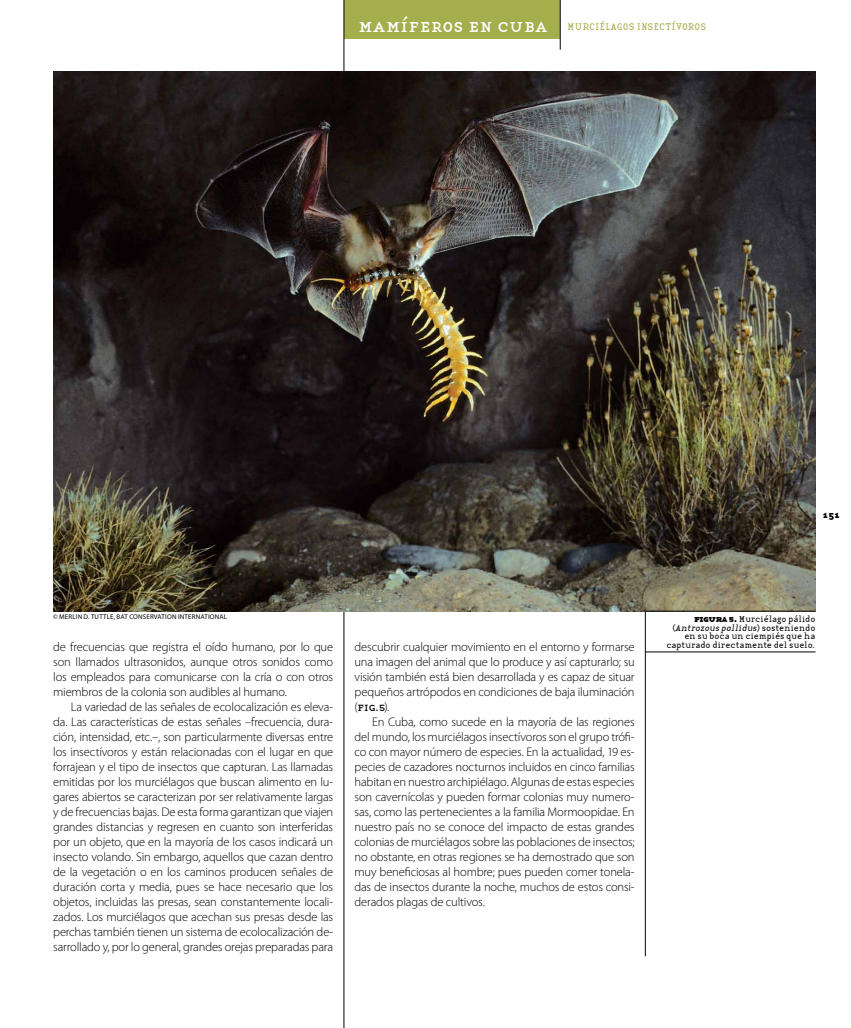
<style>
.page{position:relative;width:851px;height:1028px;background:#fff}
.page>*{position:absolute;margin:0;border:0;box-sizing:border-box;transform-origin:0 0}
.t1{font:300 12.5px/15px "Myriad Pro";letter-spacing:-.015em;color:#000;text-align:justify}
.t2{font:12.5px "Base Twelve Serif Smallcaps";color:#000}
.t3{font:10px "Base Twelve Serif";letter-spacing:.01em;color:#a5ae4c}
.t4{font:10px "Base Twelve Serif B";color:#000}
.t5{font:8.75px/8.8px "Base Twelve Serif";letter-spacing:-.005em;color:#000;text-align:right}
.t6{font:8.75px "Base Twelve Serif I";letter-spacing:-.01em;color:#000}
.t7{font:6.88px "Myriad Pro";letter-spacing:.025em;color:#000}
.s1{font-family:"Base Twelve Serif Smallcaps";font-size:20px;color:#fff}
.s2{font-family:"Base Twelve Serif SCB";font-size:10px}
.s3{font-family:"Base Twelve Serif"}
.s4{font-family:"Myriad Pro";font-weight:300}
</style>
<div class="page">
<div style="left:344px;top:0;width:216px;height:39px;background:#a5ae4c"></div>
<hr style="left:560px;top:0;width:1px;height:50px;background:#000">
<hr style="left:343px;top:0;width:1px;height:1028px;background:#000">
<hr style="left:645px;top:611px;width:1px;height:345px;background:#000">
<img style="left:53px;top:72px;width:762px;height:539px">
<hr style="left:645px;top:611px;width:170px;height:1px;background:#000">
<hr style="left:645px;top:651px;width:170px;height:1px;background:#000">
<p class="t3" style="left:358px;top:21px;width:349px"><span class="s1">mamíferos en cuba</span> MURCIÉLAGOS INSECTÍ VOROS</p>
<p class="t4" style="left:822px;top:508px;width:19px">151</p>
<p class="t7" style="left:53px;top:612px;width:175px">© MERLIN D. TUTTLE, BAT CONSERVATION INTERNATIONAL</p>
<p class="t5" style="left:694px;top:614px;width:123px"><span class="s2">figura 5.</span> Murciélago pálido</p>
<p class="t6" style="left:672px;top:622px;width:145px"><span class="s3">(</span>Antrozous pallidus<span class="s3">) sosteniendo</span></p>
<p class="t5" style="left:666px;top:632px;width:151px">en su boca un ciempiés que ha capturado directamente del suelo.</p>
<p class="t1" style="left:53px;top:638px;width:281px">de frecuencias que registra el oído humano, por lo que son llamados ultrasonidos, aunque otros sonidos como los empleados para comunicarse con la cría o con otros miembros de la colonia son audibles al humano.</p>
<p class="t1" style="left:53px;top:698px;width:281px;text-indent:18px">La variedad de las señales de ecolocalización es eleva&shy;da. Las características de estas señales –frecuencia, dura&shy;ción, intensidad, etc.–, son particularmente diversas entre los insectívoros y están relacionadas con el lugar en que forrajean y el tipo de insectos que capturan. Las llamadas emitidas por los murciélagos que buscan alimento en lu&shy;gares abiertos se caracterizan por ser relativamente largas y de frecuencias bajas. De esta forma garantizan que viajen grandes distancias y regresen en cuanto son interferidas por un objeto, que en la mayoría de los casos indicará un insecto volando. Sin embargo, aquellos que cazan dentro de la vegetación o en los caminos producen señales de duración corta y media, pues se hace necesario que los objetos, incluidas las presas, sean constantemente locali&shy;zados. Los murciélagos que acechan sus presas desde las perchas también tienen un sistema de ecolocalización de&shy;sarrollado y, por lo general, grandes orejas preparadas para</p>
<p class="t1" style="left:354px;top:638px;width:281px">descubrir cualquier movimiento en el entorno y formarse una imagen del animal que lo produce y así capturarlo; su visión también está bien desarrollada y es capaz de situar pequeños artrópodos en condiciones de baja iluminación</p>
<p class="t2" style="left:354px;top:698px;width:36px"><span class="s4">(</span>fig.5<span class="s4">).</span></p>
<p class="t1" style="left:354px;top:713px;width:281px;text-indent:18px">En Cuba, como sucede en la mayoría de las regiones del mundo, los murciélagos insectívoros son el grupo trófi&shy;co con mayor número de especies. En la actualidad, 19 es&shy;pecies de cazadores nocturnos incluidos en cinco familias habitan en nuestro archipiélago. Algunas de estas especies son cavernícolas y pueden formar colonias muy numero&shy;sas, como las pertenecientes a la familia Mormoopidae. En nuestro país no se conoce del impacto de estas grandes colonias de murciélagos sobre las poblaciones de insectos; no obstante, en otras regiones se ha demostrado que son muy beneficiosas al hombre; pues pueden comer tonela&shy;das de insectos durante la noche, muchos de estos consi&shy;derados plagas de cultivos.</p>
</div>
